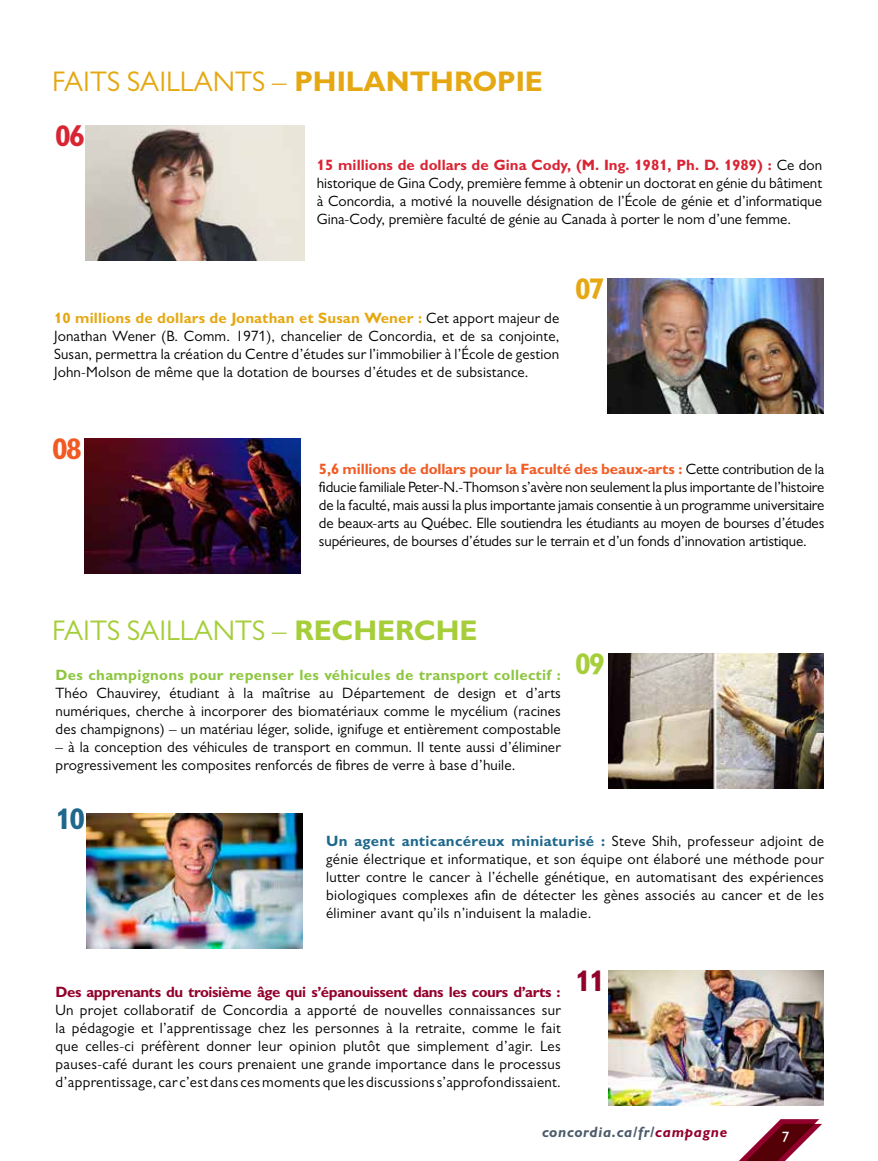
<style>
.page{position:relative;width:878px;height:1161px;background:#fff}
.page>*{position:absolute;margin:0;border:0;box-sizing:border-box;transform-origin:0 0}
.t1{font:700 condensed 30px "Gill Sans MT Pro";color:#e5a812}
.t2{font:700 condensed 30px "Gill Sans MT Pro";color:#f15a22}
.t3{font:700 condensed 30px "Gill Sans MT Pro";color:#a6ce39}
.t4{font:700 condensed 30px "Gill Sans MT Pro";color:#92002c}
.t5{font:700 condensed 30px "Gill Sans MT Pro";color:#d92533}
.t6{font:700 condensed 30px "Gill Sans MT Pro";color:#1e688d}
.t7{font:28.5px "Gill Sans MT Pro";color:#e5a812}
.t8{font:28.5px "Gill Sans MT Pro";color:#a6ce39}
.t9{font:15px/18px "Gill Sans MT Pro";letter-spacing:.01em;color:#000;text-align:justify}
.t10{font:700 15px "Gill Sans MT Pro";letter-spacing:-.03em;color:#92002c}
.t11{font:700 15px "Gill Sans MT Pro";letter-spacing:.02em;color:#8ec641}
.t12{font:italic 700 15px "Gill Sans MT Pro";letter-spacing:.05em;color:#4c5b6b}
.t13{font:500 15px "Gill Sans MT Pro";color:#fff}
.s1{font-weight:700}
.s2{font-weight:700;color:#d92533}
.s3{font-weight:700;color:#e5a812}
.s4{font-weight:700;color:#f15c24}
.s5{font-weight:700;color:#1e688d}
.s6{color:#92002c}
</style>
<div class="page">
<img style="left:608px;top:278px;width:216px;height:135px">
<img style="left:85px;top:438px;width:216px;height:135px">
<img style="left:86px;top:814px;width:216px;height:135px">
<img style="left:86px;top:125px;width:218px;height:135px">
<img style="left:608px;top:654px;width:215px;height:134px">
<img style="left:608px;top:970px;width:216px;height:135px">
<svg style="left:739px;top:1119px;width:83px;height:42px"></svg>
<h2 class="t7" style="left:52px;top:64px;width:492px">FAITS SAILLANTS – <span class="s1">PHILANTHROPIE</span></h2>
<h1 class="t5" style="left:55px;top:118px;width:31px">06</h1>
<p class="t9" style="left:317px;top:156px;width:507px"><span class="s2">15 millions de dollars de Gina Cody, (M. Ing. 1981, Ph. D. 1989) :</span> Ce don historique de Gina Cody, première femme à obtenir un doctorat en génie du bâtiment à Concordia, a motivé la nouvelle désignation de l’École de génie et d’informatique Gina-Cody, première faculté de génie au Canada à porter le nom d’une femme.</p>
<h1 class="t1" style="left:575px;top:271px;width:31px">07</h1>
<p class="t9" style="left:54px;top:309px;width:507px"><span class="s3">10 millions de dollars de Jonathan et Susan Wener :</span> Cet apport majeur de Jonathan Wener (B. Comm. 1971), chancelier de Concordia, et de sa conjointe, Susan, permettra la création du Centre d’études sur l’immobilier à l’École de gestion John-Molson de même que la dotation de bourses d’études et de subsistance.</p>
<h1 class="t2" style="left:52px;top:431px;width:31px">08</h1>
<p class="t9" style="left:319px;top:460px;width:507px"><span class="s4">5,6 millions de dollars pour la Faculté des beaux-arts :</span> Cette contribution de la fiducie familiale Peter-N.-Thomson s’avère non seulement la plus importante de l’histoire de la faculté, mais aussi la plus importante jamais consentie à un programme universitaire de beaux-arts au Québec. Elle soutiendra les étudiants au moyen de bourses d’études supérieures, de bourses d’études sur le terrain et d’un fonds d’innovation artistique.</p>
<h2 class="t8" style="left:52px;top:613px;width:427px">FAITS SAILLANTS – <span class="s1">RECHERCHE</span></h2>
<p class="t11" style="left:55px;top:665px;width:506px">Des champignons pour repenser les véhicules de transport collectif :</p>
<p class="t9" style="left:55px;top:683px;width:507px">Théo Chauvirey, étudiant à la maîtrise au Département de design et d’arts numériques, cherche à incorporer des biomatériaux comme le mycélium (racines des champignons) – un matériau léger, solide, ignifuge et entièrement compostable</p>
<p class="t9" style="left:55px;top:737px;width:507px">– à la conception des véhicules de transport en commun. Il tente aussi d’éliminer progressivement les composites renforcés de fibres de verre à base d’huile.</p>
<h1 class="t6" style="left:55px;top:801px;width:31px">10</h1>
<h1 class="t3" style="left:575px;top:646px;width:31px">09</h1>
<p class="t9" style="left:326px;top:832px;width:499px"><span class="s5">Un agent anticancéreux miniaturisé :</span> Steve Shih, professeur adjoint de génie électrique et informatique, et son équipe ont élaboré une méthode pour lutter contre le cancer à l’échelle génétique, en automatisant des expériences biologiques complexes afin de détecter les gènes associés au cancer et de les éliminer avant qu’ils n’induisent la maladie.</p>
<p class="t10" style="left:55px;top:982px;width:506px">Des apprenants du troisième âge qui s’épanouissent dans les cours d’arts :</p>
<p class="t9" style="left:55px;top:1000px;width:507px">Un projet collaboratif de Concordia a apporté de nouvelles connaissances sur la pédagogie et l’apprentissage chez les personnes à la retraite, comme le fait que celles-ci préfèrent donner leur opinion plutôt que simplement d’agir. Les pauses-café durant les cours prenaient une grande importance dans le processus d’apprentissage, car c’est dans ces moments que les discussions s’approfondissaient.</p>
<h1 class="t4" style="left:575px;top:963px;width:13px">11</h1>
<p class="t12" style="left:542px;top:1123px;width:187px">concordia.ca/fr/<span class="s6">campagne</span></p>
<p class="t13" style="left:781px;top:1128px;width:9px">7</p>
</div>
